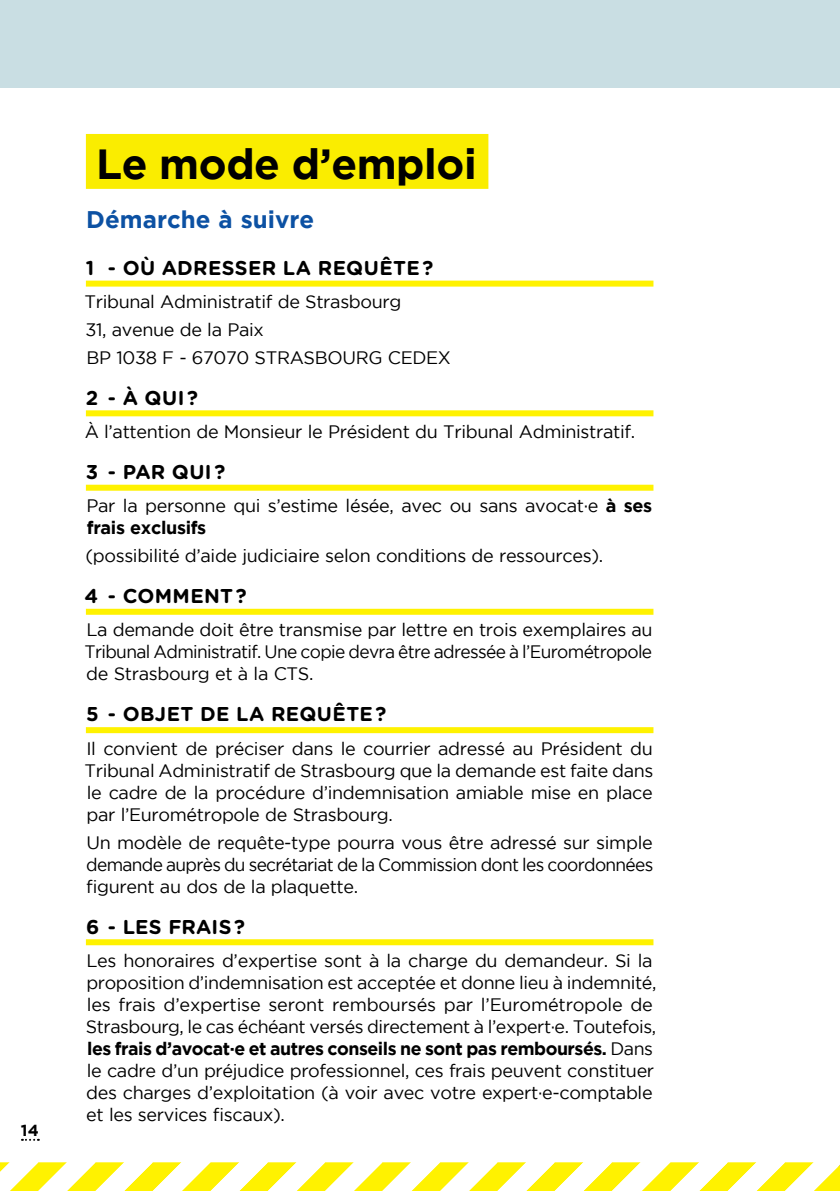
<style>
.page{position:relative;width:840px;height:1191px;background:#fff}
.page>*{position:absolute;margin:0;border:0;box-sizing:border-box;transform-origin:0 0}
.t1{font:700 42px "Gotham";letter-spacing:-.01em;color:#000}
.t2{font:700 24px "Gotham";color:#0c51a3}
.t3{font:700 20px "Gotham Rounded";letter-spacing:.02em;color:#000}
.t4{font:18px/22px "Gotham";letter-spacing:-.02em;color:#000}
.t5{font:700 16px "Gotham";color:#000}
.s1{font-weight:700}
</style>
<div class="page">
<svg style="left:22px;top:1138px;width:17px;height:2px"></svg>
<div style="left:0;top:0;width:839px;height:88px;background:#c9dee3"></div>
<svg style="left:0;top:1162px;width:839px;height:29px"></svg>
<div style="left:86px;top:134px;width:402px;height:55px;background:#faed00"></div>
<div style="left:86px;top:281px;width:567px;height:6px;background:#fff200"></div>
<div style="left:86px;top:410px;width:567px;height:6px;background:#fff200"></div>
<div style="left:86px;top:485px;width:567px;height:6px;background:#fff200"></div>
<div style="left:86px;top:609px;width:567px;height:6px;background:#fff200"></div>
<div style="left:86px;top:727px;width:567px;height:6px;background:#fff200"></div>
<div style="left:86px;top:939px;width:567px;height:6px;background:#fff200"></div>
<p class="t5" style="left:21px;top:1121px;width:19px">14</p>
<h1 class="t1" style="left:96px;top:139px;width:382px">Le mode d’emploi</h1>
<h2 class="t2" style="left:86px;top:206px;width:229px">Démarche à suivre</h2>
<p class="t3" style="left:86px;top:256px;width:349px">1 - OÙ ADRESSER LA REQUÊTE ?</p>
<p class="t4" style="left:84px;top:288px;width:367px;line-height:27.6px">Tribunal Administratif de Strasbourg<br>31, avenue de la Paix<br>BP 1038 F - 67070 STRASBOURG CEDEX</p>
<p class="t3" style="left:86px;top:386px;width:114px">2 - À QUI ?</p>
<p class="t4" style="left:85px;top:420px;width:551px">À l’attention de Monsieur le Président du Tribunal Administratif.</p>
<p class="t3" style="left:86px;top:460px;width:141px">3 - PAR QUI ?</p>
<p class="t4" style="left:86px;top:495px;width:567px">Par la personne qui s’estime lésée, avec ou sans avocat·e <span class="s1">à ses frais exclusifs</span></p>
<p class="t4" style="left:85px;top:544px;width:519px">(possibilité d’aide judiciaire selon conditions de ressources).</p>
<p class="t3" style="left:84px;top:584px;width:164px">4 - COMMENT ?</p>
<p class="t4" style="left:84px;top:619px;width:569px;text-align:justify">La demande doit être transmise par lettre en trois exemplaires au Tribunal Administratif. Une copie devra être adressée à l’Eurométropole de Strasbourg et à la CTS.</p>
<p class="t3" style="left:86px;top:703px;width:302px">5 - OBJET DE LA REQUÊTE ?</p>
<p class="t4" style="left:84px;top:737px;width:570px;text-align:justify">Il convient de préciser dans le courrier adressé au Président du Tribunal Administratif de Strasbourg que la demande est faite dans le cadre de la procédure d’indemnisation amiable mise en place par l’Eurométropole de Strasbourg.</p>
<p class="t4" style="left:86px;top:831px;width:568px;text-align:justify">Un modèle de requête-type pourra vous être adressé sur simple demande auprès du secrétariat de la Commission dont les coordonnées figurent au dos de la plaquette.</p>
<p class="t3" style="left:86px;top:915px;width:160px">6 - LES FRAIS ?</p>
<p class="t4" style="left:86px;top:949px;width:571px">Les honoraires d’expertise sont à la charge du demandeur. Si la proposition d’indemnisation est acceptée et donne lieu à indemnité, les frais d’expertise seront remboursés par l’Eurométropole de Strasbourg, le cas échéant versés directement à l’expert·e. Toutefois, <span class="s1">les frais d’avocat·e et autres conseils ne sont pas remboursés.</span> Dans le cadre d’un préjudice professionnel, ces frais peuvent constituer des charges d’exploitation (à voir avec votre expert·e-comptable et les services fiscaux).</p>
</div>
